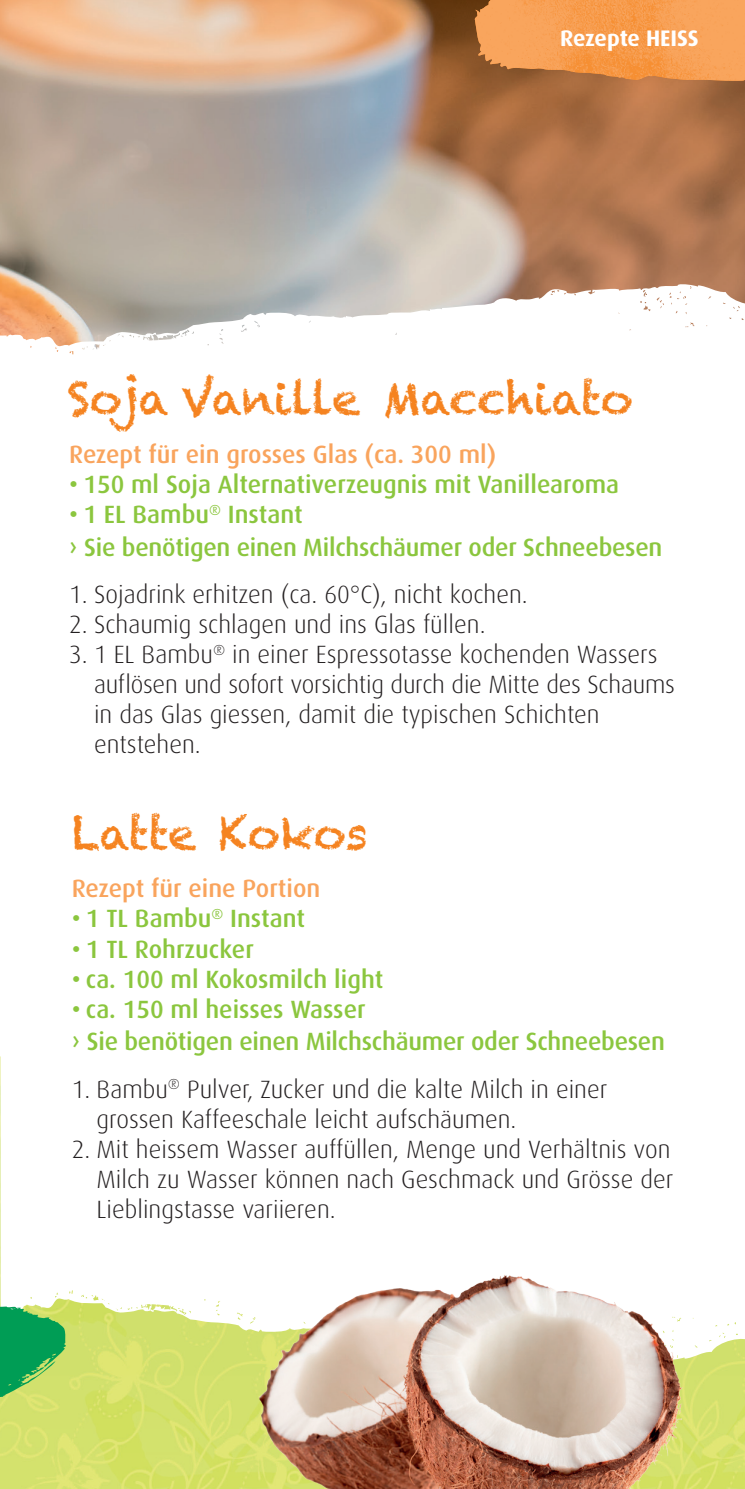
<style>
.page{position:relative;width:745px;height:1489px;background:#fff}
.page>*{position:absolute;margin:0;border:0;box-sizing:border-box;transform-origin:0 0}
.t1{font:45px "Chalkduster";letter-spacing:-.015em;color:#f58320}
.t2{font:300 25px/30px "Dax";color:#231f20}
.t3{font:500 25px "Dax";letter-spacing:-.01em;color:#8bc63e}
.t4{font:500 25px "Dax";color:#f9a45d}
.t5{font:700 22.5px "Dax";letter-spacing:-.01em;color:#fff}
</style>
<div class="page">
<img style="left:0;top:1360px;width:744px;height:128px">
<img style="left:0;top:0;width:744px;height:283px">
<svg style="left:0;top:283px;width:744px;height:72px"></svg>
<svg style="left:66px;top:1290px;width:678px;height:70px;fill:#d2e06e"></svg>
<img style="left:474px;top:0;width:270px;height:81px">
<img style="left:235px;top:1275px;width:468px;height:213px">
<svg style="left:0;top:1056px;width:66px;height:375px"></svg>
<p class="t5" style="left:560px;top:25px;width:140px">Rezepte HEISS</p>
<p class="t1" style="left:67px;top:372px;width:567px">Soja Vanille Macchiato</p>
<p class="t4" style="left:69px;top:440px;width:428px">Rezept für ein grosses Glas (ca. 300 ml)</p>
<p class="t3" style="left:69px;top:470px;width:551px">• 150 ml Soja Alternativerzeugnis mit Vanillearoma</p>
<p class="t3" style="left:69px;top:500px;width:235px">• 1 EL Bambu<sup>®</sup> Instant</p>
<p class="t3" style="left:69px;top:533px;width:594px">› Sie benötigen einen Milchschäumer oder Schneebesen</p>
<p class="t2" style="left:69px;top:580px;width:460px">1. Sojadrink erhitzen (ca. 60°C), nicht kochen.</p>
<p class="t2" style="left:69px;top:610px;width:417px">2. Schaumig schlagen und ins Glas füllen.</p>
<p class="t2" style="left:94px;top:640px;width:582px;text-indent:-25px">3. 1 EL Bambu<sup>®</sup> in einer Espressotasse kochenden Wassers auflösen und sofort vorsichtig durch die Mitte des Schaums in das Glas giessen, damit die typischen Schichten</p>
<p class="t2" style="left:94px;top:730px;width:108px">entstehen.</p>
<p class="t1" style="left:72px;top:806px;width:297px">Latte Kokos</p>
<p class="t4" style="left:72px;top:874px;width:250px">Rezept für eine Portion</p>
<p class="t3" style="left:72px;top:904px;width:235px">• 1 TL Bambu<sup>®</sup> Instant</p>
<p class="t3" style="left:72px;top:934px;width:183px">• 1 TL Rohrzucker</p>
<p class="t3" style="left:72px;top:964px;width:313px">• ca. 100 ml Kokosmilch light</p>
<p class="t3" style="left:72px;top:994px;width:295px">• ca. 150 ml heisses Wasser</p>
<p class="t3" style="left:72px;top:1027px;width:594px">› Sie benötigen einen Milchschäumer oder Schneebesen</p>
<p class="t2" style="left:72px;top:1074px;width:536px">1. Bambu<sup>®</sup> Pulver, Zucker und die kalte Milch in einer</p>
<p class="t2" style="left:96px;top:1104px;width:421px">grossen Kaffeeschale leicht aufschäumen.</p>
<p class="t2" style="left:72px;top:1134px;width:602px;text-align:right">2. Mit heissem Wasser auffüllen, Menge und Verhältnis von<br>Milch zu Wasser können nach Geschmack und Grösse der</p>
<p class="t2" style="left:96px;top:1194px;width:240px">Lieblingstasse variieren.</p>
</div>
